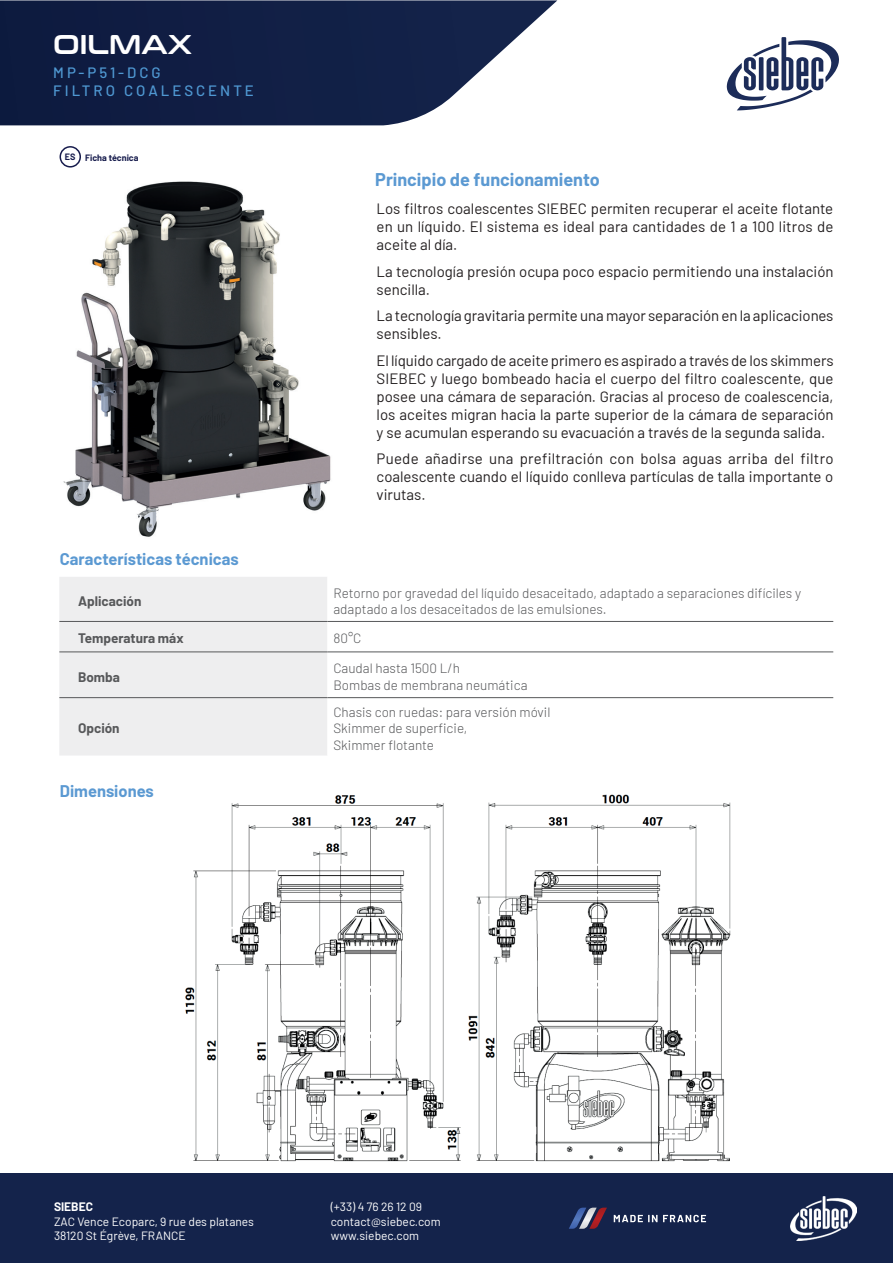
<style>
.page{position:relative;width:893px;height:1263px;background:#fff}
.page>*{position:absolute;margin:0;border:0;box-sizing:border-box;transform-origin:0 0}
.t1{font:27px "Conthrax Sb";color:#fff}
.t2{font:700 18px "Barlow";color:#5b99d2}
.t3{font:700 16.5px "Barlow";color:#5b99d2}
.t4{font:15px/18px "Barlow";color:#231f20;text-align:justify}
.t5{font:500 15px/18px "Barlow";letter-spacing:.2em;color:#4f98d2}
.t6{font:300 13.5px/16.2px "Barlow";color:#57585a}
.t7{font:700 13.5px "Barlow";color:#57585a}
.t8{font:12px/14.4px "Barlow";color:#fff}
.t9{font:700 12px "Barlow";color:#fff}
.t10{font:700 9px "Barlow";color:#171c4d}
</style>
<div class="page">
<img style="left:63px;top:181px;width:268px;height:356px">
<img style="left:185px;top:794px;width:546px;height:368px">
<div style="left:59px;top:577px;width:268px;height:178px;background:#eeeeef"></div>
<svg style="left:327px;top:620px;width:506px;height:79px"></svg>
<hr style="left:59px;top:621px;width:268px;height:1px;background:#57585a">
<hr style="left:327px;top:621px;width:506px;height:1px;background:#57585a">
<hr style="left:59px;top:652px;width:268px;height:1px;background:#57585a">
<hr style="left:327px;top:652px;width:506px;height:1px;background:#57585a">
<hr style="left:59px;top:697px;width:268px;height:1px;background:#57585a">
<hr style="left:327px;top:697px;width:506px;height:1px;background:#57585a">
<svg style="left:727px;top:37px;width:112px;height:73px"></svg>
<svg style="left:0;top:0;width:557px;height:125px;background:#2f3b5c"></svg>
<div style="left:0;top:1173px;width:893px;height:90px;background:#14234b"></div>
<img style="left:790px;top:1196px;width:67px;height:44px">
<svg style="left:569px;top:1207px;width:38px;height:22px"></svg>
<svg style="left:614px;top:1215px;width:92px;height:7px"></svg>
<div style="left:60px;top:146px;width:21px;height:22px;border:2px solid #171c4d;border-radius:50%"></div>
<h1 class="t1" style="left:53px;top:24px;width:140px">OILMAX</h1>
<p class="t5" style="left:53px;top:62px;width:202px">MP-P51-DCG<br>FILTRO COALESCENTE</p>
<p class="t10" style="left:65px;top:151px;width:75px">ES Ficha técnica</p>
<p class="t3" style="left:60px;top:547px;width:180px">Características técnicas</p>
<p class="t2" style="left:375px;top:166px;width:226px">Principio de funcionamiento</p>
<p class="t4" style="left:377px;top:199px;width:458px">Los filtros coalescentes SIEBEC permiten recuperar el aceite flotante en un líquido. El sistema es ideal para cantidades de 1 a 100 litros de aceite al día.</p>
<p class="t4" style="left:377px;top:261px;width:458px">La tecnología presión ocupa poco espacio permitiendo una instalación sencilla.</p>
<p class="t4" style="left:377px;top:306px;width:458px">La tecnología gravitaria permite una mayor separación en la aplicaciones sensibles.</p>
<p class="t4" style="left:377px;top:350px;width:459px">El líquido cargado de aceite primero es aspirado a través de los skimmers SIEBEC y luego bombeado hacia el cuerpo del filtro coalescente, que posee una cámara de separación. Gracias al proceso de coalescencia, los aceites migran hacia la parte superior de la cámara de separación y se acumulan esperando su evacuación a través de la segunda salida.</p>
<p class="t4" style="left:377px;top:449px;width:458px">Puede añadirse una prefiltración con bolsa aguas arriba del filtro coalescente cuando el líquido conlleva partículas de talla importante o virutas.</p>
<p class="t7" style="left:78px;top:591px;width:65px">Aplicación</p>
<p class="t6" style="left:333px;top:584px;width:469px">Retorno por gravedad del líquido desaceitado, adaptado a separaciones difíciles y adaptado a los desaceitados de las emulsiones.</p>
<p class="t7" style="left:78px;top:629px;width:107px">Temperatura máx</p>
<p class="t6" style="left:333px;top:629px;width:29px">80°C</p>
<p class="t7" style="left:78px;top:667px;width:43px">Bomba</p>
<p class="t6" style="left:333px;top:659px;width:196px">Caudal hasta 1500 L/h<br>Bombas de membrana neumática</p>
<p class="t7" style="left:78px;top:718px;width:43px">Opción</p>
<p class="t6" style="left:333px;top:703px;width:218px">Chasis con ruedas: para versión móvil<br>Skimmer de superficie,<br>Skimmer flotante</p>
<p class="t3" style="left:60px;top:779px;width:96px">Dimensiones</p>
<p class="t9" style="left:54px;top:1198px;width:41px">SIEBEC</p>
<p class="t8" style="left:54px;top:1213px;width:201px">ZAC Vence Ecoparc, 9 rue des platanes<br>38120 St Égrève, FRANCE</p>
<p class="t8" style="left:331px;top:1199px;width:112px">(+33) 4 76 26 12 09 contact@siebec.com www.siebec.com</p>
</div>
